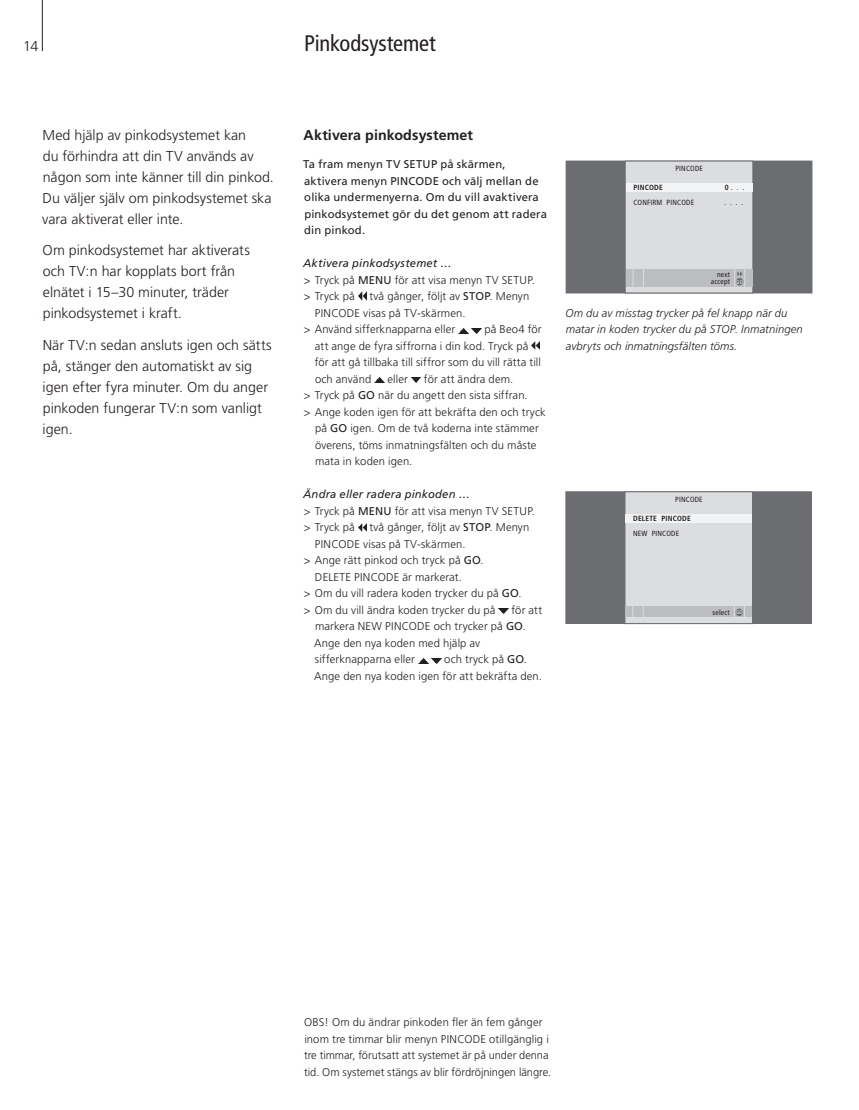
<style>
.page{position:relative;width:859px;height:1110px;background:#fff}
.page>*{position:absolute;margin:0;border:0;box-sizing:border-box;transform-origin:0 0}
.t1{font:condensed 22.5px "Frutiger";letter-spacing:-.005em;color:#231f20}
.t2{font:300 14.25px/21px "Frutiger";color:#231f20}
.t3{font:700 14.25px "Frutiger";letter-spacing:.01em;color:#231f20}
.t4{font:300 11.25px/16.5px "Frutiger";letter-spacing:.01em;color:#231f20}
.t5{font:11.25px/16.5px "Frutiger";letter-spacing:.015em;color:#231f20}
.t6{font:italic 300 11.25px/16.5px "Frutiger";letter-spacing:.01em;color:#231f20}
.t7{font:condensed 7.5px/7.5px "Frutiger";letter-spacing:.025em;color:#231f20}
.t8{font:700 condensed 7.5px "Frutiger";letter-spacing:.025em;color:#231f20}
.s1{font-weight:400;font-style:italic}
.s2{font-weight:400}
.s3{font-weight:700}
.s4{font-size:5.25px;color:#fff}
.s5{font-style:normal}
</style>
<div class="page">
<hr style="left:42px;top:0;width:1px;height:51px;background:#231f20">
<svg style="left:358px;top:292px;width:8px;height:8px"></svg>
<svg style="left:459px;top:328px;width:22px;height:5px"></svg>
<svg style="left:532px;top:341px;width:8px;height:8px"></svg>
<svg style="left:375px;top:378px;width:9px;height:4px"></svg>
<svg style="left:411px;top:378px;width:10px;height:4px"></svg>
<svg style="left:358px;top:523px;width:8px;height:8px"></svg>
<svg style="left:499px;top:609px;width:9px;height:4px"></svg>
<svg style="left:419px;top:658px;width:22px;height:5px"></svg>
<div style="left:566px;top:161px;width:246px;height:132px;background:#6c6d70"></div>
<div style="left:625px;top:161px;width:128px;height:132px;background:#dcdddf"></div>
<div style="left:625px;top:161px;width:128px;height:132px;border:1px solid #6c6d70"></div>
<div style="left:626px;top:270px;width:126px;height:17px;background:#bcbdc0"></div>
<svg style="left:643px;top:270px;width:1px;height:17px"></svg>
<svg style="left:633px;top:269px;width:1px;height:18px"></svg>
<svg style="left:734px;top:269px;width:11px;height:18px"></svg>
<div style="left:736px;top:278px;width:7px;height:7px;background:#6c6d70;border-radius:50%"></div>
<div style="left:626px;top:183px;width:126px;height:9px;background:#f2f3f4"></div>
<div style="left:566px;top:492px;width:246px;height:132px;background:#6c6d70"></div>
<div style="left:566px;top:491px;width:246px;height:133px;border:1px solid #6c6d70"></div>
<div style="left:625px;top:491px;width:128px;height:133px;background:#dcdddf;border:1px solid #6c6d70"></div>
<div style="left:625px;top:606px;width:127px;height:11px;background:#bcbdc0"></div>
<div style="left:736px;top:609px;width:7px;height:7px;background:#6c6d70;border-radius:50%"></div>
<div style="left:625px;top:514px;width:127px;height:8px;background:#f2f3f4"></div>
<p class="t2" style="left:23px;top:36px;width:17px">14</p>
<h1 class="t1" style="left:304px;top:30px;width:133px">Pinkodsystemet</h1>
<p class="t2" style="left:42px;top:124px;width:233px">Med hjälp av pinkodsystemet kan<br>du förhindra att din TV används av någon som inte känner till din pinkod.<br>Du väljer själv om pinkodsystemet ska vara aktiverat eller inte.</p>
<p class="t2" style="left:43px;top:240px;width:209px">Om pinkodsystemet har aktiverats och TV:n har kopplats bort från elnätet i 15–30 minuter, träder pinkodsystemet i kraft.</p>
<p class="t2" style="left:43px;top:334px;width:230px">När TV:n sedan ansluts igen och sätts på, stänger den automatiskt av sig igen efter fyra minuter. Om du anger pinkoden fungerar TV:n som vanligt igen.</p>
<p class="t3" style="left:304px;top:126px;width:171px">Aktivera pinkodsystemet</p>
<p class="t5" style="left:303px;top:156px;width:245px">Ta fram menyn TV SETUP på skärmen, aktivera menyn PINCODE och välj mellan de olika undermenyerna. Om du vill avaktivera pinkodsystemet gör du det genom att radera din pinkod.</p>
<p class="t4" style="left:303px;top:255px;width:233px"><span class="s1">Aktivera pinkodsystemet …<br></span>&gt; Tryck på <span class="s2">MENU</span> för att visa menyn TV SETUP. &gt; Tryck på</p>
<p class="t4" style="left:369px;top:288px;width:162px">två gånger, följt av <span class="s2">STOP</span>. Menyn</p>
<p class="t4" style="left:315px;top:304px;width:152px">PINCODE visas på TV-skärmen.</p>
<p class="t4" style="left:304px;top:321px;width:153px">&gt; Använd sifferknapparna eller</p>
<p class="t4" style="left:315px;top:321px;width:228px;text-indent:170px">på Beo4 för att ange de fyra siffrorna i din kod. Tryck på för att gå tillbaka till siffror som du vill rätta till och använd</p>
<p class="t4" style="left:387px;top:370px;width:22px">eller</p>
<p class="t4" style="left:424px;top:370px;width:91px">för att ändra dem.</p>
<p class="t4" style="left:304px;top:387px;width:225px">&gt; Tryck på <span class="s2">GO</span> när du angett den sista siffran.</p>
<p class="t4" style="left:304px;top:403px;width:243px">&gt; Ange koden igen för att bekräfta den och tryck</p>
<p class="t4" style="left:315px;top:420px;width:225px">på <span class="s2">GO</span> igen. Om de två koderna inte stämmer</p>
<p class="t4" style="left:315px;top:436px;width:223px">överens, töms inmatningsfälten och du måste</p>
<p class="t4" style="left:315px;top:453px;width:99px">mata in koden igen.</p>
<p class="t4" style="left:303px;top:486px;width:233px"><span class="s1">Ändra eller radera pinkoden …<br></span>&gt; Tryck på <span class="s2">MENU</span> för att visa menyn TV SETUP. &gt; Tryck på</p>
<p class="t4" style="left:369px;top:519px;width:162px">två gånger, följt av <span class="s2">STOP</span>. Menyn</p>
<p class="t4" style="left:315px;top:535px;width:152px">PINCODE visas på TV-skärmen.</p>
<p class="t4" style="left:304px;top:552px;width:181px">&gt; Ange rätt pinkod och tryck på <span class="s2">GO</span>.</p>
<p class="t4" style="left:315px;top:568px;width:148px">DELETE PINCODE är markerat.</p>
<p class="t4" style="left:304px;top:585px;width:219px">&gt; Om du vill radera koden trycker du på <span class="s2">GO</span>.</p>
<p class="t4" style="left:304px;top:601px;width:193px">&gt; Om du vill ändra koden trycker du på</p>
<p class="t4" style="left:314px;top:601px;width:229px;text-indent:197px">för att markera NEW PINCODE och trycker på <span class="s2">GO</span>.<br>Ange den nya koden med hjälp av sifferknapparna eller</p>
<p class="t4" style="left:314px;top:651px;width:229px;text-indent:130px">och tryck på <span class="s2">GO</span>.<br>Ange den nya koden igen för att bekräfta den.</p>
<p class="t7" style="left:675px;top:165px;width:29px">PINCODE</p>
<p class="t8" style="left:633px;top:183px;width:31px">PINCODE</p>
<p class="t7" style="left:725px;top:184px;width:21px"><span class="s3">0</span> . . .</p>
<p class="t7" style="left:633px;top:199px;width:62px">CONFIRM PINCODE</p>
<p class="t7" style="left:724px;top:199px;width:20px">. . . .</p>
<p class="t7" style="left:711px;top:270px;width:34px;text-indent:6px">next accept <span class="s4">GO</span></p>
<p class="t6" style="left:565px;top:304px;width:239px">Om du av misstag trycker på fel knapp när du matar in koden trycker du på STOP. Inmatningen avbryts och inmatningsfälten töms<span class="s5">.</span></p>
<p class="t7" style="left:675px;top:496px;width:29px">PINCODE</p>
<p class="t8" style="left:633px;top:514px;width:59px">DELETE PINCODE</p>
<p class="t7" style="left:633px;top:529px;width:48px">NEW PINCODE</p>
<p class="t7" style="left:713px;top:608px;width:32px">select <span class="s4">GO</span></p>
<p class="t4" style="left:304px;top:1014px;width:249px">OBS! Om du ändrar pinkoden fler än fem gånger inom tre timmar blir menyn PINCODE otillgänglig i tre timmar, förutsatt att systemet är på under denna tid. Om systemet stängs av blir fördröjningen längre.</p>
</div>
